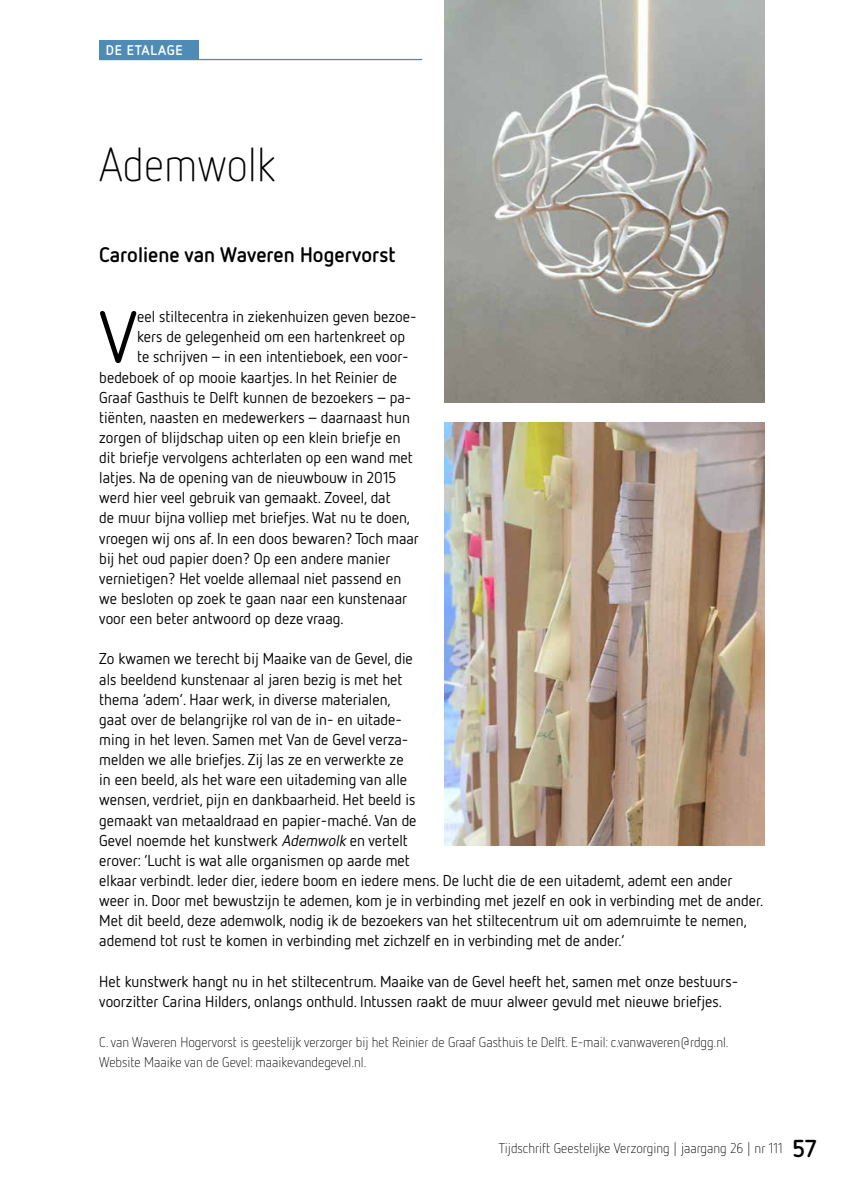
<style>
.page{position:relative;width:844px;height:1191px;background:#fff}
.page>*{position:absolute;margin:0;border:0;box-sizing:border-box;transform-origin:0 0}
.t1{font:72.27px "Netto OT";color:#000}
.t2{font:300 47.25px "Netto OT";color:#000;scale:.95 1}
.t3{font:700 21px "Netto OT";color:#000}
.t4{font:15.75px/20.1px "Netto OT";color:#000}
.t5{font:300 14px/20.1px "Netto OT";color:#000}
.t6{font:700 14px "Netto OT";letter-spacing:.05em;color:#fff}
.s1{font-style:italic}
.s2{font-weight:700;font-size:24.5px}
</style>
<div class="page">
<div style="left:99px;top:40px;width:99px;height:20px;background:#4e8cb5"></div>
<hr style="left:99px;top:59px;width:323px;height:1px;background:#4e8cb5">
<img style="left:444px;top:0;width:320px;height:402px">
<img style="left:444px;top:423px;width:320px;height:422px">
<p class="t6" style="left:106px;top:41px;width:78px">DE ETALAGE</p>
<h2 class="t2" style="left:99px;top:136px;width:187px">Ademwolk</h2>
<h3 class="t3" style="left:99px;top:241px;width:298px">Caroliene van Waveren Hogervorst</h3>
<h1 class="t1" style="left:99px;top:292px;width:39px">V</h1>
<p class="t4" style="left:137px;top:306px;width:281px">eel stiltecentra in ziekenhuizen geven bezoe-</p>
<p class="t4" style="left:137px;top:326px;width:270px">kers de gelegenheid om een hartenkreet op</p>
<p class="t4" style="left:137px;top:346px;width:273px">te schrijven – in een intentieboek, een voor-</p>
<p class="t4" style="left:99px;top:366px;width:299px">bedeboek of op mooie kaartjes. In het Reinier de</p>
<p class="t4" style="left:99px;top:387px;width:313px">Graaf Gasthuis te Delft kunnen de bezoekers – pa-</p>
<p class="t4" style="left:99px;top:407px;width:312px">tiënten, naasten en medewerkers – daarnaast hun</p>
<p class="t4" style="left:99px;top:427px;width:303px">zorgen of blijdschap uiten op een klein briefje en</p>
<p class="t4" style="left:99px;top:447px;width:315px">dit briefje vervolgens achterlaten op een wand met</p>
<p class="t4" style="left:99px;top:467px;width:298px">latjes. Na de opening van de nieuwbouw in 2015</p>
<p class="t4" style="left:99px;top:487px;width:293px">werd hier veel gebruik van gemaakt. Zoveel, dat</p>
<p class="t4" style="left:99px;top:507px;width:312px">de muur bijna volliep met briefjes. Wat nu te doen,</p>
<p class="t4" style="left:99px;top:527px;width:321px">vroegen wij ons af. In een doos bewaren? Toch maar</p>
<p class="t4" style="left:99px;top:548px;width:292px">bij het oud papier doen? Op een andere manier</p>
<p class="t4" style="left:99px;top:568px;width:303px">vernietigen? Het voelde allemaal niet passend en</p>
<p class="t4" style="left:99px;top:588px;width:309px">we besloten op zoek te gaan naar een kunstenaar</p>
<p class="t4" style="left:99px;top:608px;width:246px">voor een beter antwoord op deze vraag.</p>
<p class="t4" style="left:99px;top:648px;width:665px">Zo kwamen we terecht bij Maaike van de Gevel, die<br>als beeldend kunstenaar al jaren bezig is met het<br>thema ‘adem’. Haar werk, in diverse materialen,<br>gaat over de belangrijke rol van de in- en uitade-<br>ming in het leven. Samen met Van de Gevel verza-<br>melden we alle briefjes. Zij las ze en verwerkte ze<br>in een beeld, als het ware een uitademing van alle<br>wensen, verdriet, pijn en dankbaarheid. Het beeld is<br>gemaakt van metaaldraad en papier-maché. Van de<br>Gevel noemde het kunstwerk <span class="s1">Ademwolk</span> en vertelt<br>erover: ‘Lucht is wat alle organismen op aarde met<br>elkaar verbindt. Ieder dier, iedere boom en iedere mens. De lucht die de een uitademt, ademt een ander weer in. Door met bewustzijn te ademen, kom je in verbinding met jezelf en ook in verbinding met de ander.<br>Met dit beeld, deze ademwolk, nodig ik de bezoekers van het stiltecentrum uit om ademruimte te nemen, ademend tot rust te komen in verbinding met zichzelf en in verbinding met de ander.’</p>
<p class="t4" style="left:99px;top:970px;width:640px">Het kunstwerk hangt nu in het stiltecentrum. Maaike van de Gevel heeft het, samen met onze bestuurs&shy;voorzitter Carina Hilders, onlangs onthuld. Intussen raakt de muur alweer gevuld met nieuwe briefjes.</p>
<p class="t5" style="left:99px;top:1031px;width:630px">C. van Waveren Hogervorst is geestelijk verzorger bij het Reinier de Graaf Gasthuis te Delft. E-mail: c.vanwaveren@rdgg.nl.<br>Website Maaike van de Gevel: maaikevandegevel.nl.</p>
<p class="t5" style="left:498px;top:1137px;width:319px">Tijdschrift Geestelijke Verzorging | jaargang 26 | nr 111 <span class="s2">57</span></p>
</div>
